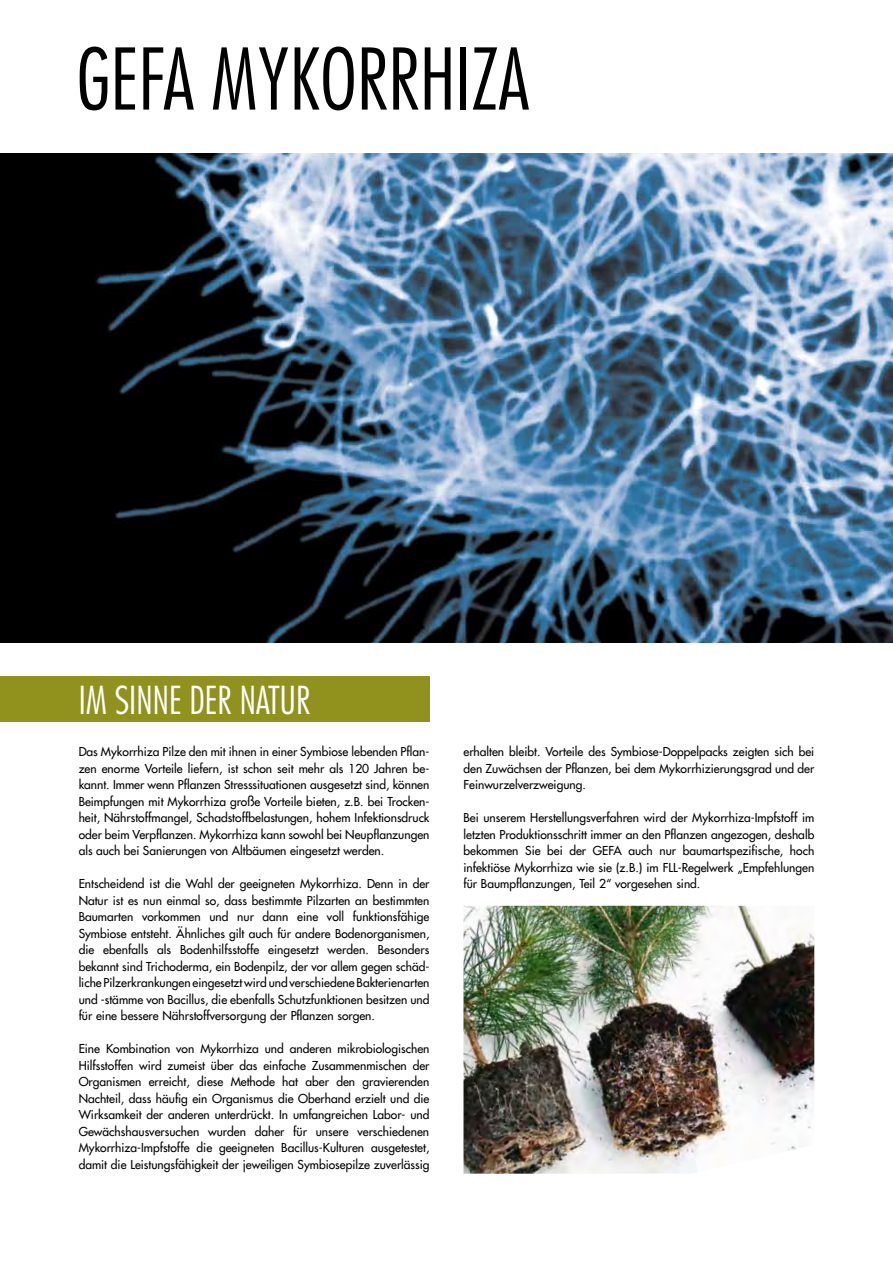
<style>
.page{position:relative;width:893px;height:1263px;background:#fff}
.page>*{position:absolute;margin:0;border:0;box-sizing:border-box;transform-origin:0 0}
.t1{font:300 condensed 82.5px "Futura LT";color:#000}
.t2{font:300 condensed 37.5px "Futura LT";color:#fff}
.t3{font:12px/16.5px "Futura LT";color:#000;text-align:justify}
</style>
<div class="page">
<div style="left:0;top:676px;width:429px;height:45px;background:#91911e"></div>
<img style="left:0;top:153px;width:893px;height:489px">
<img style="left:463px;top:906px;width:351px;height:268px">
<h1 class="t1" style="left:77px;top:30px;width:454px">GEFA MYKORRHIZA</h1>
<h2 class="t2" style="left:79px;top:677px;width:233px">IM SINNE DER NATUR</h2>
<p class="t3" style="left:79px;top:743px;width:352px">Das Mykorrhiza Pilze den mit ihnen in einer Symbiose lebenden Pflan&shy;zen enorme Vorteile liefern, ist schon seit mehr als 120 Jahren be&shy;kannt. Immer wenn Pflanzen Stresssituationen ausgesetzt sind, können Beimpfungen mit Mykorrhiza große Vorteile bieten, z.B. bei Trocken&shy;heit, Nährstoffmangel, Schadstoffbelastungen, hohem Infektionsdruck oder beim Verpflanzen. Mykorrhiza kann sowohl bei Neupflanzungen als auch bei Sanierungen von Altbäumen eingesetzt werden.</p>
<p class="t3" style="left:79px;top:875px;width:352px">Entscheidend ist die Wahl der geeigneten Mykorrhiza. Denn in der Natur ist es nun einmal so, dass bestimmte Pilzarten an bestimmten Baumarten vorkommen und nur dann eine voll funktionsfähige Symbiose entsteht. Ähnliches gilt auch für andere Bodenorganismen, die ebenfalls als Bodenhilfsstoffe eingesetzt werden. Besonders bekannt sind Trichoderma, ein Bodenpilz, der vor allem gegen schäd&shy;liche Pilzerkrankungen eingesetzt wird und verschiedene Bakterienarten und -stämme von Bacillus, die ebenfalls Schutzfunktionen besitzen und für eine bessere Nährstoffversorgung der Pflanzen sorgen.</p>
<p class="t3" style="left:79px;top:1040px;width:352px">Eine Kombination von Mykorrhiza und anderen mikrobiologischen Hilfsstoffen wird zumeist über das einfache Zusammenmischen der Organismen erreicht, diese Methode hat aber den gravierenden Nachteil, dass häufig ein Organismus die Oberhand erzielt und die Wirksamkeit der anderen unterdrückt. In umfangreichen Labor- und Gewächshausversuchen wurden daher für unsere verschiedenen Mykorrhiza-Impfstoffe die geeigneten Bacillus-Kulturen ausgetestet, damit die Leistungsfähigkeit der jeweiligen Symbiosepilze zuverlässig</p>
<p class="t3" style="left:463px;top:743px;width:352px">erhalten bleibt. Vorteile des Symbiose-Doppelpacks zeigten sich bei den Zuwächsen der Pflanzen, bei dem Mykorrhizierungsgrad und der Feinwurzelverzweigung.</p>
<p class="t3" style="left:463px;top:809px;width:352px">Bei unserem Herstellungsverfahren wird der Mykorrhiza-Impfstoff im letzten Produktionsschritt immer an den Pflanzen angezogen, deshalb bekommen Sie bei der GEFA auch nur baumartspezifische, hoch infektiöse Mykorrhiza wie sie (z.B.) im FLL-Regelwerk „Empfehlungen für Baumpflanzungen, Teil 2“ vorgesehen sind.</p>
</div>
